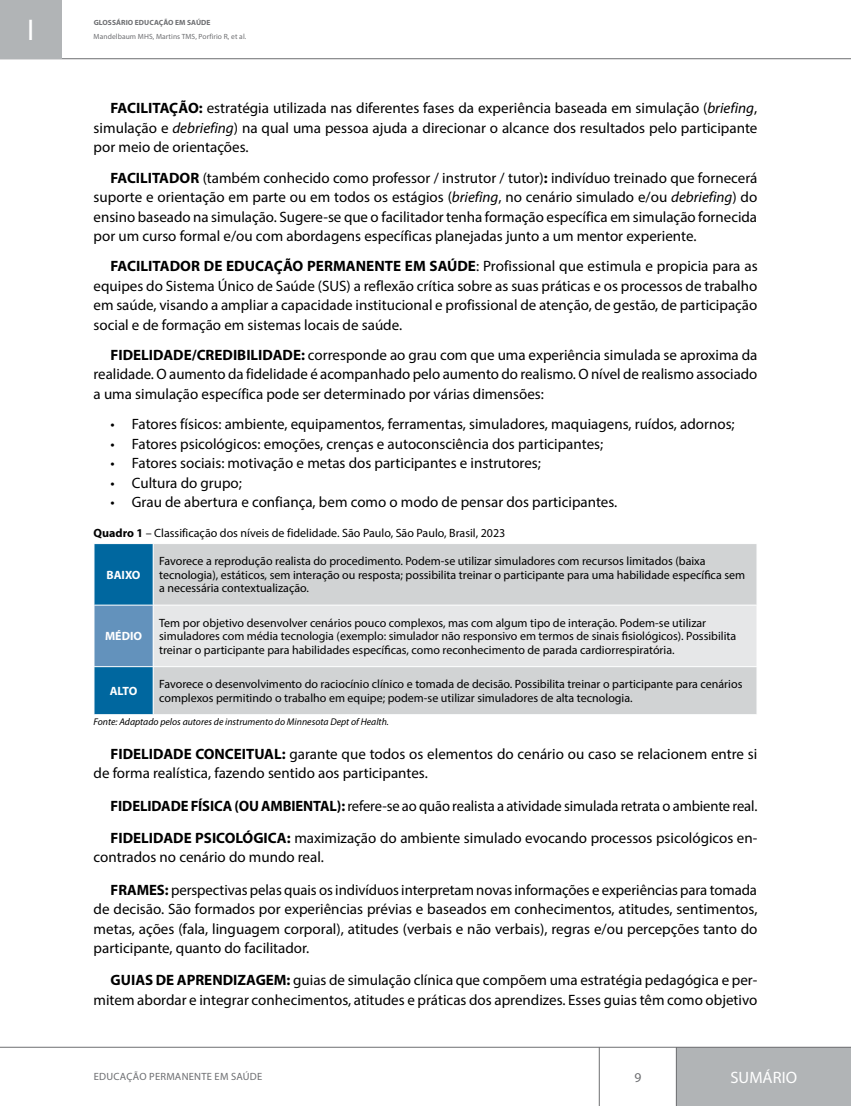
<style>
.page{position:relative;width:851px;height:1106px;background:#fff}
.page>*{position:absolute;margin:0;border:0;box-sizing:border-box;transform-origin:0 0}
.t1{font:30px "Myriad Pro";color:#fff}
.t2{font:16.5px "Myriad Pro";letter-spacing:.005em;color:#fff}
.t3{font:15px/19.5px "Myriad Pro";color:#000;text-align:justify}
.t4{font:13.5px "Myriad Pro";color:#6d6e71}
.t5{font:12px/13.5px "Myriad Pro";color:#000}
.t6{font:700 12px "Myriad Pro";color:#fff}
.t7{font:10.5px "Myriad Pro";letter-spacing:.025em;color:#6d6e71}
.t8{font:italic 9.75px "Myriad Pro";color:#000}
.t9{font:7.5px "Myriad Pro";letter-spacing:.01em;color:#6d6e71}
.t10{font:700 7.5px "Myriad Pro";letter-spacing:.01em;color:#6d6e71}
.s1{font-weight:700}
.s2{font-style:italic}
</style>
<div class="page">
<svg style="left:0;top:1046px;width:850px;height:60px"></svg>
<svg style="left:62px;top:58px;width:788px;height:1px"></svg>
<div style="left:0;top:0;width:62px;height:59px;background:#b1b4b6"></div>
<div style="left:95px;top:544px;width:58px;height:170px;background:#00679f"></div>
<div style="left:154px;top:544px;width:602px;height:170px;background:#d1d3d4"></div>
<div style="left:94px;top:605px;width:59px;height:61px;background:#6392bc"></div>
<div style="left:153px;top:605px;width:603px;height:61px;background:#e6e7e8"></div>
<hr style="left:94px;top:604px;width:59px;height:1px;background:#fff">
<hr style="left:94px;top:605px;width:1px;height:61px;background:#fff">
<hr style="left:153px;top:604px;width:604px;height:1px;background:#fff">
<hr style="left:153px;top:605px;width:1px;height:61px;background:#fff">
<hr style="left:94px;top:666px;width:59px;height:1px;background:#fff">
<hr style="left:153px;top:666px;width:604px;height:1px;background:#fff">
<h1 class="t1" style="left:27px;top:11px;width:9px">I</h1>
<p class="t10" style="left:94px;top:18px;width:118px">GLOSSÁRIO EDUCAÇÃO EM SAÚDE</p>
<p class="t9" style="left:94px;top:32px;width:154px">Mandelbaum MHS, Martins TMS, Porfirio R, et al.</p>
<p class="t3" style="left:94px;top:98px;width:665px;text-indent:17px"><span class="s1">FACILITAÇÃO:</span> estratégia utilizada nas diferentes fases da experiência baseada em simulação (<span class="s2">briefing</span>, simulação e <span class="s2">debriefing</span>) na qual uma pessoa ajuda a direcionar o alcance dos resultados pelo participante por meio de orientações.</p>
<p class="t3" style="left:94px;top:167px;width:665px;text-indent:17px"><span class="s1">FACILITADOR</span> (também conhecido como professor / instrutor / tutor)<span class="s1">:</span> indivíduo treinado que fornecerá suporte e orientação em parte ou em todos os estágios (<span class="s2">briefing</span>, no cenário simulado e/ou <span class="s2">debriefing</span>) do ensino baseado na simulação. Sugere-se que o facilitador tenha formação específica em simulação fornecida por um curso formal e/ou com abordagens específicas planejadas junto a um mentor experiente.</p>
<p class="t3" style="left:94px;top:256px;width:665px;text-indent:17px"><span class="s1">FACILITADOR DE EDUCAÇÃO PERMANENTE EM SAÚDE</span>: Profissional que estimula e propicia para as equipes do Sistema Único de Saúde (SUS) a reflexão crítica sobre as suas práticas e os processos de trabalho em saúde, visando a ampliar a capacidade institucional e profissional de atenção, de gestão, de participação social e de formação em sistemas locais de saúde.</p>
<p class="t3" style="left:94px;top:345px;width:665px;text-indent:17px"><span class="s1">FIDELIDADE/CREDIBILIDADE:</span> corresponde ao grau com que uma experiência simulada se aproxima da realidade. O aumento da fidelidade é acompanhado pelo aumento do realismo. O nível de realismo associado a uma simulação específica pode ser determinado por várias dimensões:</p>
<p class="t3" style="left:111px;top:414px;width:625px">• Fatores físicos: ambiente, equipamentos, ferramentas, simuladores, maquiagens, ruídos, adornos;</p>
<p class="t3" style="left:111px;top:433px;width:494px">• Fatores psicológicos: emoções, crenças e autoconsciência dos participantes;</p>
<p class="t3" style="left:111px;top:453px;width:432px">• Fatores sociais: motivação e metas dos participantes e instrutores;</p>
<p class="t3" style="left:111px;top:472px;width:133px">• Cultura do grupo;</p>
<p class="t3" style="left:111px;top:492px;width:508px">• Grau de abertura e confiança, bem como o modo de pensar dos participantes.</p>
<p class="t5" style="left:94px;top:526px;width:413px"><span class="s1">Quadro 1</span> – Classificação dos níveis de fidelidade. São Paulo, São Paulo, Brasil, 2023</p>
<p class="t6" style="left:106px;top:568px;width:35px">BAIXO</p>
<p class="t5" style="left:159px;top:554px;width:587px">Favorece a reprodução realista do procedimento. Podem-se utilizar simuladores com recursos limitados (baixa tecnologia), estáticos, sem interação ou resposta; possibilita treinar o participante para uma habilidade específica sem a necessária contextualização.</p>
<p class="t6" style="left:105px;top:629px;width:38px">MÉDIO</p>
<p class="t5" style="left:159px;top:616px;width:578px">Tem por objetivo desenvolver cenários pouco complexos, mas com algum tipo de interação. Podem-se utilizar simuladores com média tecnologia (exemplo: simulador não responsivo em termos de sinais fisiológicos). Possibilita treinar o participante para habilidades específicas, como reconhecimento de parada cardiorrespiratória.</p>
<p class="t6" style="left:110px;top:684px;width:29px">ALTO</p>
<p class="t5" style="left:159px;top:677px;width:584px">Favorece o desenvolvimento do raciocínio clínico e tomada de decisão. Possibilita treinar o participante para cenários complexos permitindo o trabalho em equipe; podem-se utilizar simuladores de alta tecnologia.</p>
<p class="t8" style="left:94px;top:715px;width:297px">Fonte: Adaptado pelos autores de instrumento do Minnesota Dept of Health.</p>
<p class="t3" style="left:94px;top:743px;width:665px;text-indent:17px"><span class="s1">FIDELIDADE CONCEITUAL:</span> garante que todos os elementos do cenário ou caso se relacionem entre si de forma realística, fazendo sentido aos participantes.</p>
<p class="t3" style="left:111px;top:789px;width:648px;line-height:32.2px"><span class="s1">FIDELIDADE FÍSICA (OU AMBIENTAL):</span> refere-se ao quão realista a atividade simulada retrata o ambiente real.<br><span class="s1">FIDELIDADE PSICOLÓGICA:</span> maximização do ambiente simulado evocando processos psicológicos en-</p>
<p class="t3" style="left:111px;top:841px;width:647px;line-height:32.2px;text-indent:-17px">contrados no cenário do mundo real.<br><span class="s1">FRAMES:</span> perspectivas pelas quais os indivíduos interpretam novas informações e experiências para tomada</p>
<p class="t3" style="left:94px;top:899px;width:665px">de decisão. São formados por experiências prévias e baseados em conhecimentos, atitudes, sentimentos, metas, ações (fala, linguagem corporal), atitudes (verbais e não verbais), regras e/ou percepções tanto do participante, quanto do facilitador.</p>
<p class="t3" style="left:94px;top:970px;width:665px;text-align:right"><span class="s1">GUIAS DE APRENDIZAGEM:</span> guias de simulação clínica que compõem uma estratégia pedagógica e per&shy;mitem abordar e integrar conhecimentos, atitudes e práticas dos aprendizes. Esses guias têm como objetivo</p>
<p class="t7" style="left:94px;top:1070px;width:170px">EDUCAÇÃO PERMANENTE EM SAÚDE</p>
<p class="t4" style="left:634px;top:1068px;width:8px">9</p>
<p class="t2" style="left:730px;top:1067px;width:68px">SUMÁRIO</p>
</div>
